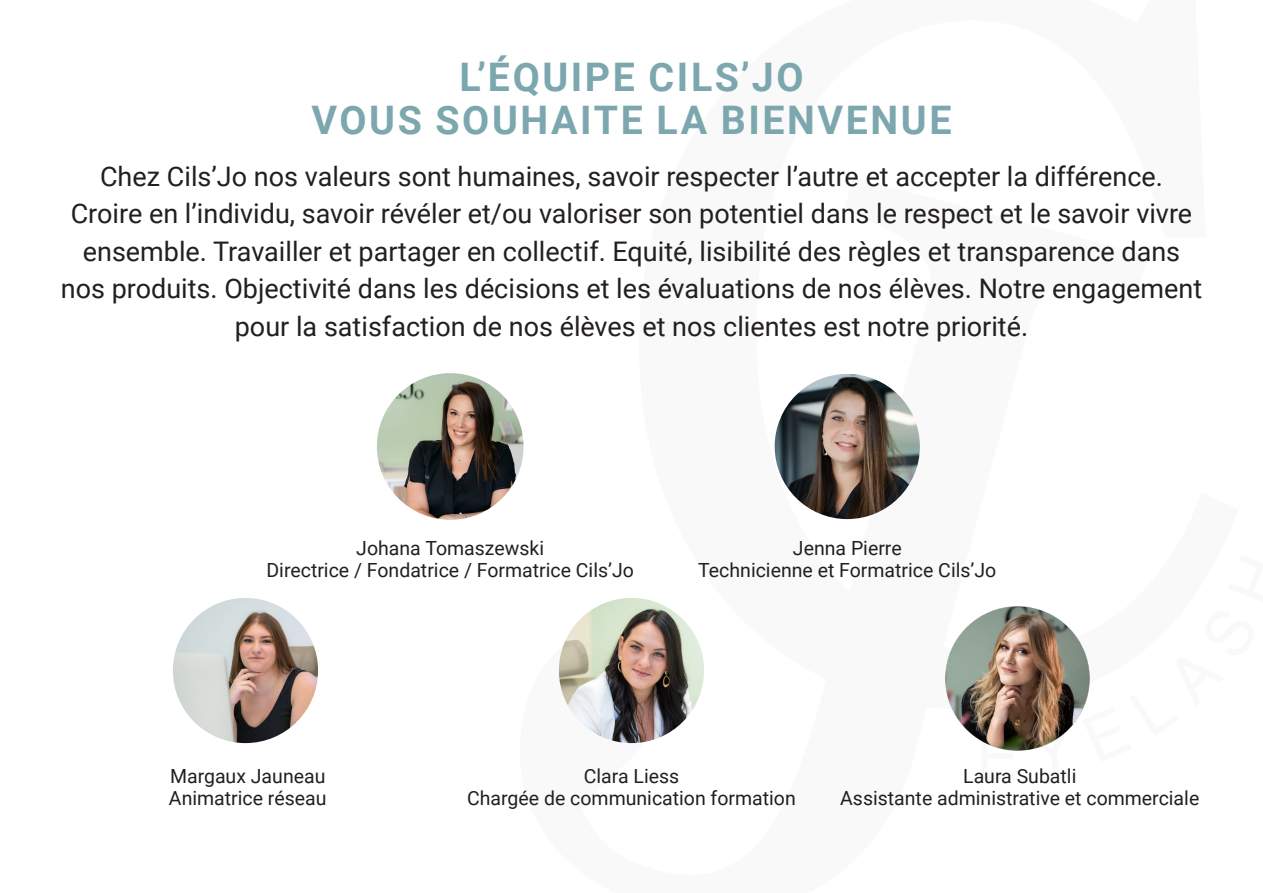
<style>
.page{position:relative;width:1263px;height:893px;background:#fff}
.page>*{position:absolute;margin:0;border:0;box-sizing:border-box;transform-origin:0 0}
.t1{font:700 39.3px "Roboto";letter-spacing:.065em;color:#7ca7ae}
.t2{font:27px/37.5px "Roboto";color:#231f20;text-align:center}
.t3{font:19.5px "Roboto";color:#231f20}
</style>
<div class="page">
<img style="left:377px;top:373px;width:146px;height:147px;border-radius:73px">
<img style="left:775px;top:374px;width:145px;height:145px;border-radius:73px">
<img style="left:173px;top:598px;width:145px;height:145px;border-radius:73px">
<img style="left:559px;top:598px;width:145px;height:145px;border-radius:73px">
<img style="left:945px;top:606px;width:145px;height:145px">
<p class="t1" style="left:459px;top:50px;width:346px">L’ÉQUIPE CILS’JO</p>
<p class="t1" style="left:311px;top:93px;width:642px">VOUS SOUHAITE LA BIENVENUE</p>
<p class="t2" style="left:61px;top:156px;width:1143px">Chez Cils’Jo nos valeurs sont humaines, savoir respecter l’autre et accepter la différence.<br>Croire en l’individu, savoir révéler et/ou valoriser son potentiel dans le respect et le savoir vivre ensemble. Travailler et partager en collectif. Equité, lisibilité des règles et transparence dans nos produits. Objectivité dans les décisions et les évaluations de nos élèves. Notre engagement pour la satisfaction de nos élèves et nos clientes est notre priorité.</p>
<p class="t3" style="left:356px;top:534px;width:189px">Johana Tomaszewski</p>
<p class="t3" style="left:266px;top:557px;width:369px">Directrice / Fondatrice / Formatrice Cils’Jo</p>
<p class="t3" style="left:793px;top:534px;width:110px">Jenna Pierre</p>
<p class="t3" style="left:698px;top:557px;width:299px">Technicienne et Formatrice Cils’Jo</p>
<p class="t3" style="left:170px;top:762px;width:157px">Margaux Jauneau</p>
<p class="t3" style="left:169px;top:784px;width:159px">Animatrice réseau</p>
<p class="t3" style="left:584px;top:762px;width:97px">Clara Liess</p>
<p class="t3" style="left:467px;top:784px;width:330px">Chargée de communication formation</p>
<p class="t3" style="left:963px;top:762px;width:115px">Laura Subatli</p>
<p class="t3" style="left:840px;top:784px;width:361px">Assistante administrative et commerciale</p>
</div>
